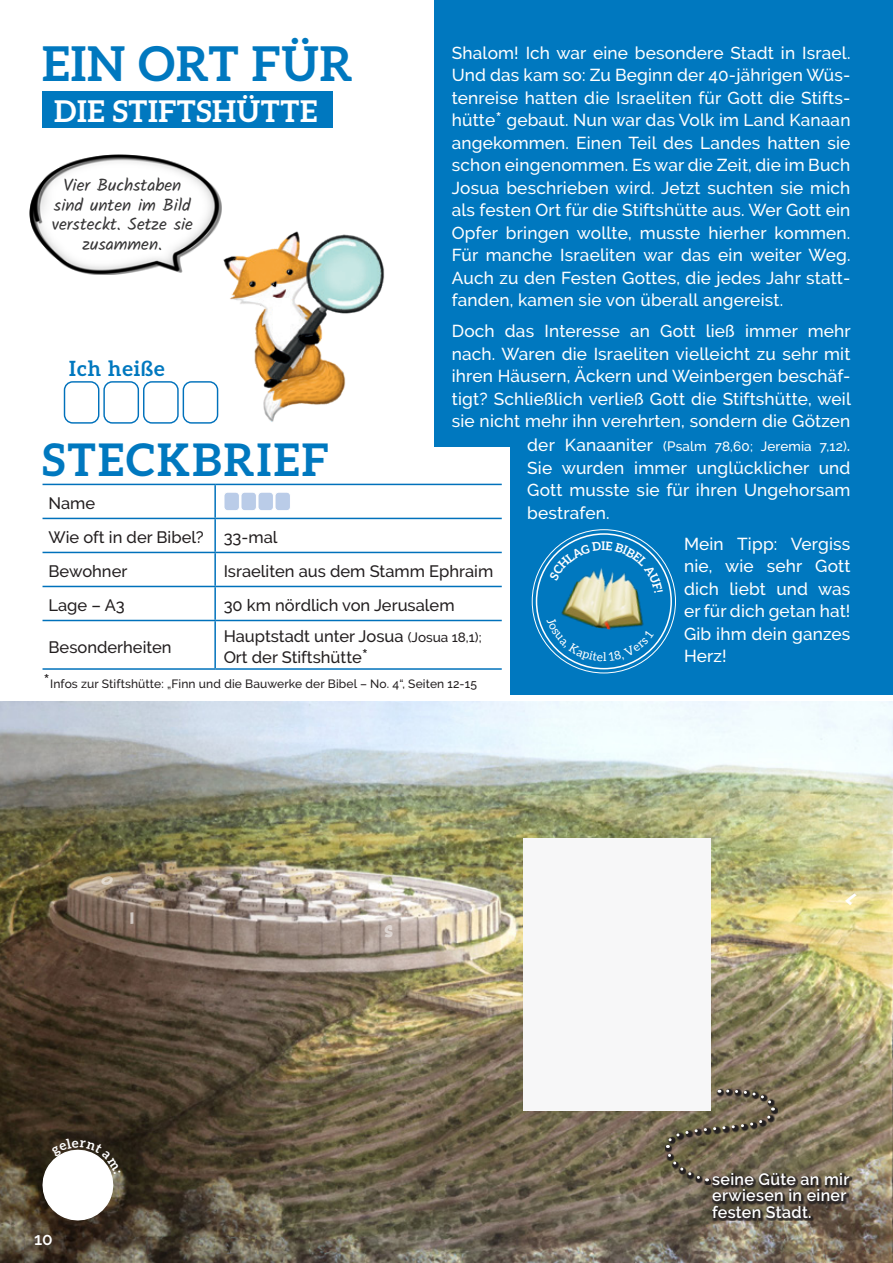
<style>
.page{position:relative;width:893px;height:1263px;background:#fff}
.page>*{position:absolute;margin:0;border:0;box-sizing:border-box;transform-origin:0 0}
.t1{font:700 48px "Aleo";letter-spacing:.02em;color:#0078bf}
.t2{font:700 45px "Aleo";letter-spacing:.05em;color:#0078bf}
.t3{font:700 30px "Aleo";letter-spacing:.02em;color:#fff}
.t4{font:700 21px "Aleo";letter-spacing:.05em;color:#0078bf}
.t5{font:700 18px "Astounder Squared BB";color:#fff}
.t6{font:500 17.25px/22.5px "Raleway";letter-spacing:.01em;color:#fff;text-align:justify}
.t7{font:17.25px/19.5px "Kalam";color:#363536;text-align:center}
.t8{font:600 17.25px "Raleway";color:#fff}
.t9{font:500 16.5px/34px "Raleway";color:#231f20}
.t10{font:600 16.5px/16.5px "Raleway";letter-spacing:.02em;color:#fff}
.t11{font:500 13.5px "Raleway";letter-spacing:.01em;color:#fff}
.t12{font:500 12px "Raleway";letter-spacing:.01em;color:#231f20}
.t13{font:700 11.85px "Aleo";color:#fff}
.s1{font-size:19.5px}
.s2{font-size:13.5px}
.s3{font-size:17.25px}
</style>
<div class="page">
<div style="left:510px;top:413px;width:383px;height:281px;background:#0078bf"></div>
<hr style="left:892px;top:0;width:1px;height:1263px;background:#c65372">
<img style="left:0;top:702px;width:893px;height:561px">
<div style="left:435px;top:0;width:458px;height:446px;background:#0078bf"></div>
<div style="left:43px;top:91px;width:290px;height:37px;background:#0078bf"></div>
<hr style="left:43px;top:484px;width:172px;height:1px;background:#0071bb">
<hr style="left:215px;top:484px;width:287px;height:1px;background:#0071bb">
<hr style="left:214px;top:485px;width:2px;height:33px;background:#0071bb">
<hr style="left:43px;top:518px;width:172px;height:1px;background:#0071bb">
<hr style="left:215px;top:518px;width:287px;height:1px;background:#0071bb">
<hr style="left:214px;top:519px;width:2px;height:33px;background:#0071bb">
<hr style="left:43px;top:552px;width:172px;height:1px;background:#0071bb">
<hr style="left:215px;top:552px;width:287px;height:1px;background:#0071bb">
<hr style="left:214px;top:553px;width:2px;height:33px;background:#0071bb">
<hr style="left:43px;top:586px;width:172px;height:1px;background:#0071bb">
<hr style="left:215px;top:586px;width:287px;height:1px;background:#0071bb">
<hr style="left:214px;top:587px;width:2px;height:33px;background:#0071bb">
<hr style="left:43px;top:620px;width:172px;height:1px;background:#0071bb">
<hr style="left:215px;top:620px;width:287px;height:1px;background:#0071bb">
<hr style="left:214px;top:621px;width:2px;height:47px;background:#0071bb">
<hr style="left:43px;top:668px;width:172px;height:2px;background:#0071bb">
<hr style="left:215px;top:668px;width:287px;height:2px;background:#0071bb">
<div style="left:224px;top:492px;width:15px;height:19px;background:#bacce8;border-radius:4px"></div>
<div style="left:224px;top:492px;width:16px;height:19px;border:1px solid #fff;border-radius:4px"></div>
<div style="left:241px;top:492px;width:15px;height:19px;background:#bacce8;border-radius:4px"></div>
<div style="left:241px;top:492px;width:16px;height:19px;border:1px solid #fff;border-radius:4px"></div>
<div style="left:258px;top:492px;width:15px;height:19px;background:#bacce8;border-radius:4px"></div>
<div style="left:258px;top:492px;width:16px;height:19px;border:1px solid #fff;border-radius:4px"></div>
<div style="left:275px;top:492px;width:15px;height:19px;background:#bacce8;border-radius:4px"></div>
<div style="left:275px;top:492px;width:16px;height:19px;border:1px solid #fff;border-radius:4px"></div>
<div style="left:64px;top:381px;width:35px;height:43px;border:1px solid #0071bb;border-radius:8px"></div>
<div style="left:103px;top:381px;width:36px;height:43px;border:1px solid #0071bb;border-radius:8px"></div>
<div style="left:143px;top:381px;width:36px;height:43px;border:1px solid #0071bb;border-radius:8px"></div>
<div style="left:183px;top:381px;width:35px;height:43px;border:1px solid #0071bb;border-radius:8px"></div>
<img style="left:561px;top:593px;width:82px;height:24px">
<img style="left:30px;top:154px;width:189px;height:119px">
<img style="left:196px;top:194px;width:189px;height:230px">
<div style="left:712px;top:1172px;width:140px;height:49px;background:#231f20;opacity:.85"></div>
<svg style="left:665px;top:1089px;width:113px;height:96px"></svg>
<svg style="left:664px;top:1088px;width:111px;height:94px"></svg>
<div style="left:524px;top:838px;width:187px;height:273px;background:#f7f7f8"></div>
<svg style="left:547px;top:617px;width:107px;height:44px"></svg>
<svg style="left:549px;top:541px;width:114px;height:52px"></svg>
<svg style="left:845px;top:892px;width:14px;height:13px"></svg>
<svg style="left:100px;top:874px;width:14px;height:12px"></svg>
<svg style="left:36px;top:1138px;width:85px;height:86px"></svg>
<h1 class="t1" style="left:42px;top:36px;width:312px">EIN ORT FÜR</h1>
<h3 class="t3" style="left:54px;top:94px;width:265px">DIE STIFTSHÜTTE</h3>
<p class="t7" style="left:52px;top:177px;width:143px">Vier Buchstaben sind unten im Bild versteckt. Setze sie zusammen.</p>
<p class="t4" style="left:69px;top:356px;width:97px">Ich heiße</p>
<p class="t6" style="left:452px;top:41px;width:400px">Shalom! Ich war eine besondere Stadt in Israel.<br>Und das kam so: Zu Beginn der 40-jährigen Wüs&shy;tenreise hatten die Israeliten für Gott die Stifts&shy;hütte<span class="s1">*</span> gebaut. Nun war das Volk im Land Kanaan angekommen. Einen Teil des Landes hatten sie schon eingenommen. Es war die Zeit, die im Buch Josua beschrieben wird. Jetzt suchten sie mich als festen Ort für die Stiftshütte aus. Wer Gott ein Opfer bringen wollte, musste hierher kommen.<br>Für manche Israeliten war das ein weiter Weg.<br>Auch zu den Festen Gottes, die jedes Jahr statt&shy;fanden, kamen sie von überall angereist.</p>
<p class="t6" style="left:452px;top:320px;width:401px">Doch das Interesse an Gott ließ immer mehr nach. Waren die Israeliten vielleicht zu sehr mit ihren Häusern, Äckern und Weinbergen beschäf&shy;tigt? Schließlich verließ Gott die Stiftshütte, weil sie nicht mehr ihn verehrten, sondern die Götzen</p>
<h2 class="t2" style="left:43px;top:434px;width:288px">STECKBRIEF</h2>
<p class="t9" style="left:49px;top:486px;width:231px">Name<br>Wie oft in der Bibel? 33-mal<br>Bewohner</p>
<p class="t9" style="left:224px;top:554px;width:271px">Israeliten aus dem Stamm Ephraim</p>
<p class="t9" style="left:49px;top:588px;width:78px">Lage – A3</p>
<p class="t9" style="left:224px;top:588px;width:232px">30 km nördlich von Jerusalem</p>
<p class="t9" style="left:49px;top:630px;width:125px">Besonderheiten</p>
<p class="t9" style="left:224px;top:626px;width:259px;line-height:21px">Hauptstadt unter Josua <span class="s2">(Josua 18,1);<br></span>Ort der Stiftshütte<span class="s1">*</span></p>
<p class="t12" style="left:44px;top:677px;width:435px"><span class="s1">*</span>Infos zur Stiftshütte: „Finn und die Bauwerke der Bibel – No. 4“, Seiten 12-15</p>
<p class="t11" style="left:527px;top:438px;width:325px"><span class="s3">der Kanaaniter</span> (Psalm 78,60; Jeremia 7,12)<span class="s3">.</span></p>
<p class="t6" style="left:527px;top:456px;width:325px">Sie wurden immer unglücklicher und Gott musste sie für ihren Ungehorsam bestrafen.</p>
<p class="t6" style="left:684px;top:532px;width:168px">Mein Tipp: Vergiss nie, wie sehr Gott dich liebt und was er für dich getan hat!<br>Gib ihm dein ganzes Herz!</p>
<p class="t13" style="left:601px;top:539px;width:5px">I</p>
<p class="t5" style="left:130px;top:907px;width:6px">I</p>
<p class="t5" style="left:384px;top:920px;width:10px">S</p>
<p class="t8" style="left:34px;top:1229px;width:20px">10</p>
<p class="t10" style="left:712px;top:1171px;width:139px">seine Güte an mir erwiesen in einer festen Stadt.</p>
</div>
